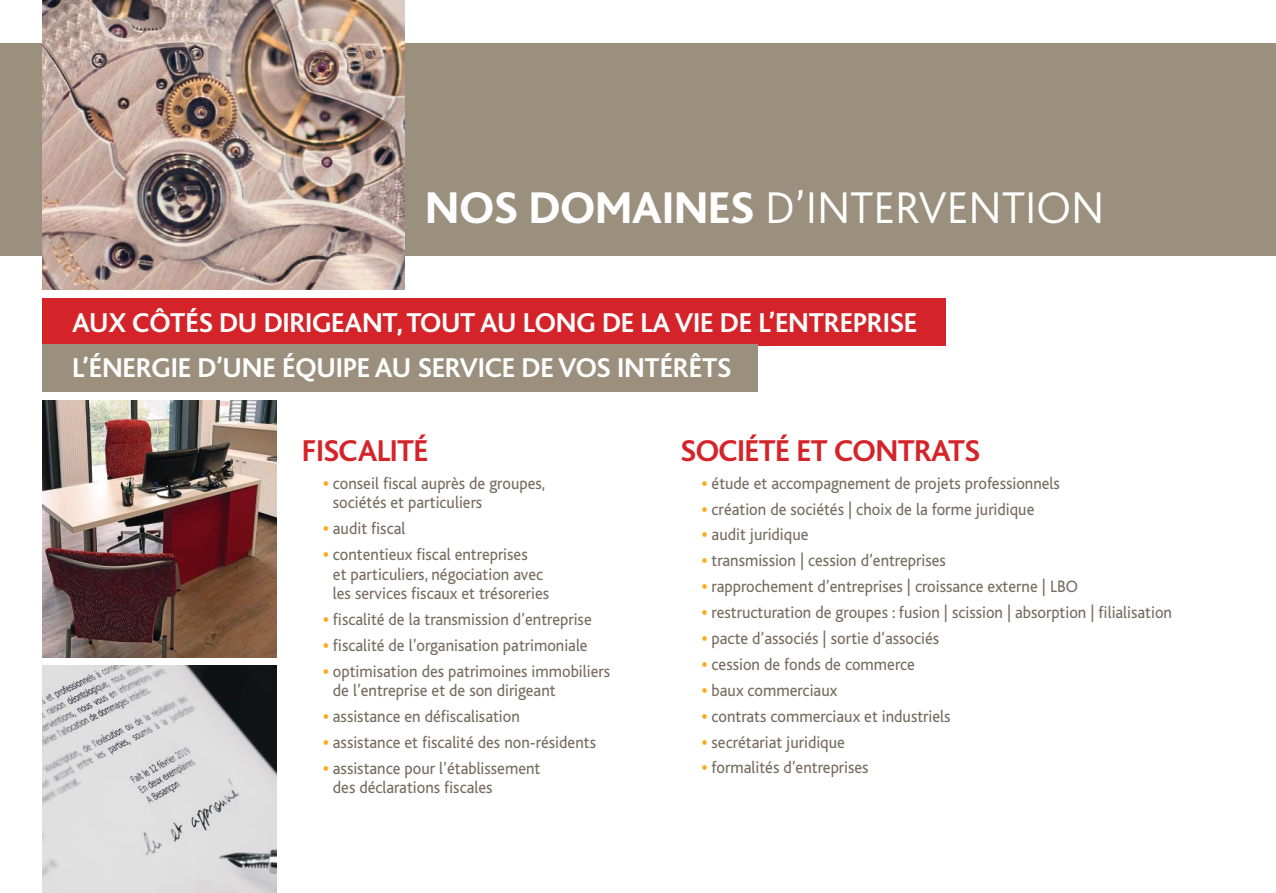
<style>
.page{position:relative;width:1276px;height:893px;background:#fff}
.page>*{position:absolute;margin:0;border:0;box-sizing:border-box;transform-origin:0 0}
.t1{font:300 46.5px "Bliss";color:#fff}
.t2{font:700 31.5px "Bliss";letter-spacing:-.02em;color:#d42429}
.t3{font:700 28.5px/45px "Bliss";letter-spacing:-.01em;color:#fff}
.t4{font:17.25px/19.5px "Bliss";color:#766d60;scale:.95 1}
.s1{font-weight:800}
.s2{font-weight:800;color:#fea814}
</style>
<div class="page">
<div style="left:0;top:43px;width:1275px;height:213px;background:#9b8f7d"></div>
<img style="left:42px;top:0;width:362px;height:289px">
<img style="left:42px;top:665px;width:234px;height:228px">
<img style="left:42px;top:401px;width:234px;height:256px">
<div style="left:42px;top:298px;width:903px;height:47px;background:#d42429"></div>
<div style="left:42px;top:345px;width:715px;height:47px;background:#9b8f7d"></div>
<h1 class="t1" style="left:425px;top:183px;width:680px"><span class="s1">NOS DOMAINES</span> D’INTERVENTION</h1>
<h3 class="t3" style="left:72px;top:300px;width:846px">AUX CÔTÉS DU DIRIGEANT, TOUT AU LONG DE LA VIE DE L’ENTREPRISE<br>L’ÉNERGIE D’UNE ÉQUIPE AU SERVICE DE VOS INTÉRÊTS</h3>
<h2 class="t2" style="left:302px;top:434px;width:128px">FISCALITÉ</h2>
<p class="t4" style="left:333px;top:473px;width:225px;text-indent:-10px"><span class="s2">•</span> conseil fiscal auprès de groupes, sociétés et particuliers</p>
<p class="t4" style="left:323px;top:519px;width:88px"><span class="s2">•</span> audit fiscal</p>
<p class="t4" style="left:333px;top:545px;width:229px;text-indent:-10px"><span class="s2">•</span> contentieux fiscal entreprises<br>et particuliers, négociation avec les services fiscaux et trésoreries</p>
<p class="t4" style="left:323px;top:610px;width:284px"><span class="s2">•</span> fiscalité de la transmission d’entreprise</p>
<p class="t4" style="left:323px;top:635px;width:280px"><span class="s2">•</span> fiscalité de l’organisation patrimoniale</p>
<p class="t4" style="left:333px;top:661px;width:293px;text-indent:-10px"><span class="s2">•</span> optimisation des patrimoines immobiliers de l’entreprise et de son dirigeant</p>
<p class="t4" style="left:323px;top:707px;width:208px"><span class="s2">•</span> assistance en défiscalisation</p>
<p class="t4" style="left:323px;top:733px;width:288px"><span class="s2">•</span> assistance et fiscalité des non-résidents</p>
<p class="t4" style="left:333px;top:758px;width:220px;text-indent:-10px"><span class="s2">•</span> assistance pour l’établissement des déclarations fiscales</p>
<h2 class="t2" style="left:680px;top:434px;width:301px">SOCIÉTÉ ET CONTRATS</h2>
<p class="t4" style="left:701px;top:473px;width:378px"><span class="s2">•</span> étude et accompagnement de projets professionnels</p>
<p class="t4" style="left:701px;top:499px;width:351px"><span class="s2">•</span> création de sociétés | choix de la forme juridique</p>
<p class="t4" style="left:701px;top:525px;width:114px"><span class="s2">•</span> audit juridique</p>
<p class="t4" style="left:701px;top:551px;width:258px"><span class="s2">•</span> transmission | cession d’entreprises</p>
<p class="t4" style="left:701px;top:577px;width:397px"><span class="s2">•</span> rapprochement d’entreprises | croissance externe | LBO</p>
<p class="t4" style="left:701px;top:603px;width:496px"><span class="s2">•</span> restructuration de groupes : fusion | scission | absorption | filialisation</p>
<p class="t4" style="left:701px;top:629px;width:251px"><span class="s2">•</span> pacte d’associés | sortie d’associés</p>
<p class="t4" style="left:701px;top:655px;width:226px"><span class="s2">•</span> cession de fonds de commerce</p>
<p class="t4" style="left:701px;top:680px;width:144px"><span class="s2">•</span> baux commerciaux</p>
<p class="t4" style="left:701px;top:706px;width:263px"><span class="s2">•</span> contrats commerciaux et industriels</p>
<p class="t4" style="left:701px;top:732px;width:152px"><span class="s2">•</span> secrétariat juridique</p>
<p class="t4" style="left:701px;top:758px;width:177px"><span class="s2">•</span> formalités d’entreprises</p>
</div>
